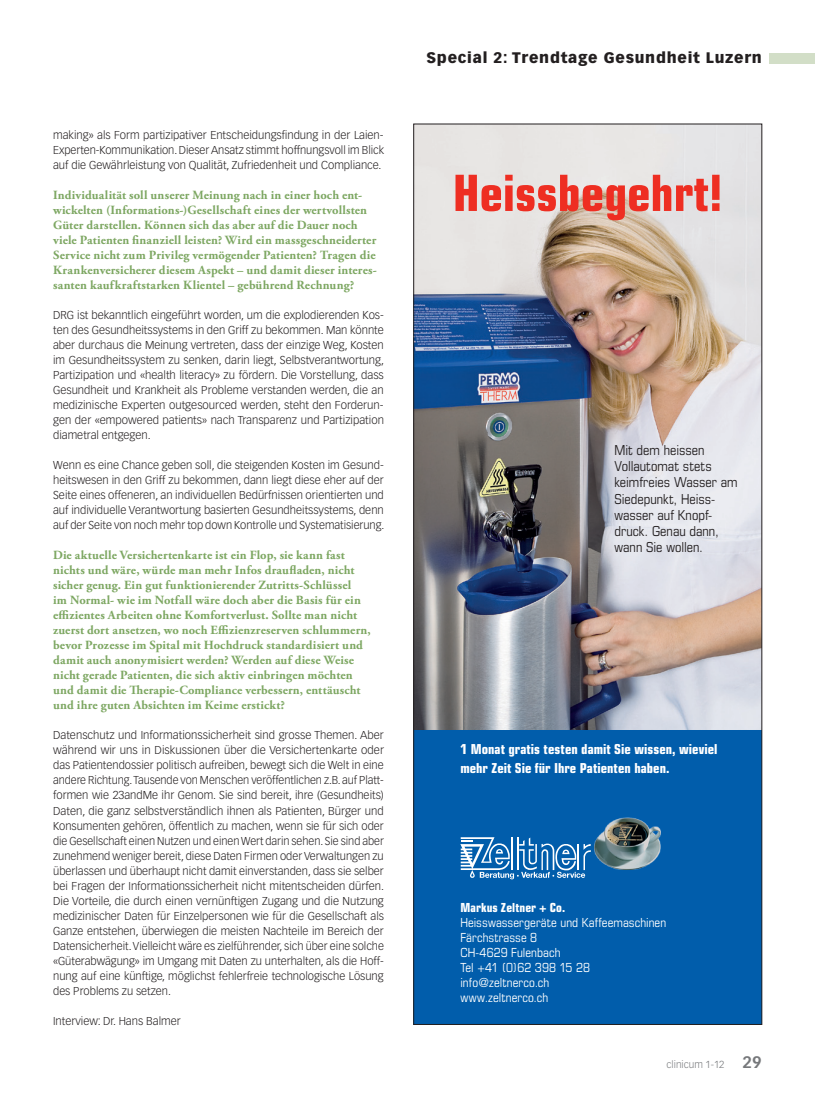
<style>
.page{position:relative;width:815px;height:1099px;background:#fff}
.page>*{position:absolute;margin:0;border:0;box-sizing:border-box;transform-origin:0 0}
.t1{font:700 condensed 50px "Eurostile";color:#ee2e22}
.t2{font:900 15px "Vectora LT Std";letter-spacing:.05em;color:#231f20}
.t3{font:condensed 13.75px/16.2px "Eurostile";color:#231f20}
.t4{font:700 condensed 13.75px/18.8px "Eurostile";color:#fff}
.t5{font:700 12.5px/15px "Adobe Garamond Pro";letter-spacing:.01em;color:#7da762}
.t6{font:condensed 12.5px/15px "Eurostile";letter-spacing:.005em;color:#fff}
.t7{font:700 condensed 12.5px "Eurostile";letter-spacing:.01em;color:#fff}
.t8{font:300 11.25px/15px "Vectora LT Std";color:#231f20;text-align:justify}
.t9{font:300 10px "Vectora LH";color:#76787b}
.s1{font-weight:700;font-size:16.25px}
</style>
<div class="page">
<div style="left:414px;top:721px;width:348px;height:303px;background:#015dab"></div>
<img style="left:415px;top:126px;width:345px;height:603px">
<svg style="left:460px;top:837px;width:131px;height:42px"></svg>
<img style="left:595px;top:817px;width:66px;height:52px">
<div style="left:770px;top:53px;width:45px;height:10px;background:#d2dec7"></div>
<p class="t8" style="left:53px;top:128px;width:332px">making» als Form partizipativer Entscheidungsfindung in der Laien-Experten-Kommunikation. Dieser Ansatz stimmt hoffnungsvoll im Blick auf die Gewährleistung von Qualität, Zufriedenheit und Compliance.</p>
<p class="t5" style="left:53px;top:188px;width:325px">Individualität soll unserer Meinung nach in einer hoch ent&shy;wickelten (Informations-)Gesellschaft eines der wertvollsten Güter darstellen. Können sich das aber auf die Dauer noch viele Patienten finanziell leisten? Wird ein massgeschneiderter Service nicht zum Privileg vermögender Patienten? Tragen die Krankenversicherer diesem Aspekt – und damit dieser interes&shy;santen kaufkraftstarken Klientel – gebührend Rechnung?</p>
<p class="t8" style="left:53px;top:308px;width:332px">DRG ist bekanntlich eingeführt worden, um die explodierenden Kos&shy;ten des Gesundheitssystems in den Griff zu bekommen. Man könnte aber durchaus die Meinung vertreten, dass der einzige Weg, Kosten im Gesundheitssystem zu senken, darin liegt, Selbstverantwortung, Partizipation und «health literacy» zu fördern. Die Vorstellung, dass Gesundheit und Krankheit als Probleme verstanden werden, die an medizinische Experten outgesourced werden, steht den Forderun&shy;gen der «empowered patients» nach Transparenz und Partizipation diametral entgegen.</p>
<p class="t8" style="left:53px;top:458px;width:333px">Wenn es eine Chance geben soll, die steigenden Kosten im Gesund&shy;heitswesen in den Griff zu bekommen, dann liegt diese eher auf der Seite eines offeneren, an individuellen Bedürfnissen orientierten und auf individuelle Verantwortung basierten Gesundheitssystems, denn auf der Seite von noch mehr top down Kontrolle und Systematisierung.</p>
<p class="t5" style="left:53px;top:548px;width:319px">Die aktuelle Versichertenkarte ist ein Flop, sie kann fast nichts und wäre, würde man mehr Infos draufladen, nicht sicher genug. Ein gut funktionierender Zutritts-Schlüssel<br>im Normal- wie im Notfall wäre doch aber die Basis für ein effizientes Arbeiten ohne Komfortverlust. Sollte man nicht zuerst dort ansetzen, wo noch Effizienzreserven schlummern, bevor Prozesse im Spital mit Hochdruck standardisiert und damit auch anonymisiert werden? Werden auf diese Weise nicht gerade Patienten, die sich aktiv einbringen möchten und damit die Therapie-Compliance verbessern, enttäuscht und ihre guten Absichten im Keime erstickt?</p>
<p class="t8" style="left:53px;top:728px;width:332px">Datenschutz und Informationssicherheit sind grosse Themen. Aber während wir uns in Diskussionen über die Versichertenkarte oder das Patientendossier politisch aufreiben, bewegt sich die Welt in eine andere Richtung. Tausende von Menschen veröffentlichen z.B. auf Platt&shy;formen wie 23andMe ihr Genom. Sie sind bereit, ihre (Gesundheits)<br>Daten, die ganz selbstverständlich ihnen als Patienten, Bürger und Konsumenten gehören, öffentlich zu machen, wenn sie für sich oder die Gesellschaft einen Nutzen und einen Wert darin sehen. Sie sind aber zunehmend weniger bereit, diese Daten Firmen oder Verwaltungen zu überlassen und überhaupt nicht damit einverstanden, dass sie selber bei Fragen der Informationssicherheit nicht mitentscheiden dürfen.<br>Die Vorteile, die durch einen vernünftigen Zugang und die Nutzung medizinischer Daten für Einzelpersonen wie für die Gesellschaft als Ganze entstehen, überwiegen die meisten Nachteile im Bereich der Datensicherheit. Vielleicht wäre es zielführender, sich über eine solche «Güterabwägung» im Umgang mit Daten zu unterhalten, als die Hoff&shy;nung auf eine künftige, möglichst fehlerfreie technologische Lösung des Problems zu setzen.</p>
<p class="t8" style="left:53px;top:1013px;width:129px">Interview: Dr. Hans Balmer</p>
<h2 class="t2" style="left:426px;top:49px;width:337px">Special 2: Trendtage Gesundheit Luzern</h2>
<h1 class="t1" style="left:453px;top:163px;width:271px">Heissbegehrt!</h1>
<p class="t3" style="left:614px;top:441px;width:125px">Mit dem heissen<br>Vollautomat stets keimfreies Wasser am<br>Siedepunkt, Heiss&shy;wasser auf Knopf&shy;druck. Genau dann, wann Sie wollen.</p>
<p class="t4" style="left:460px;top:739px;width:259px">1 Monat gratis testen damit Sie wissen, wieviel mehr Zeit Sie für Ihre Patienten haben.</p>
<p class="t7" style="left:460px;top:899px;width:106px">Markus Zeltner + Co.</p>
<p class="t6" style="left:460px;top:914px;width:207px">Heisswassergeräte und Kaffeemaschinen<br>Färchstrasse 8<br>CH-4629 Fulenbach<br>Tel +41 (0)62 398 15 28 info@zeltnerco.ch<br>www.zeltnerco.ch</p>
<p class="t9" style="left:667px;top:1058px;width:97px">clinicum 1-12 <span class="s1">29</span></p>
</div>
